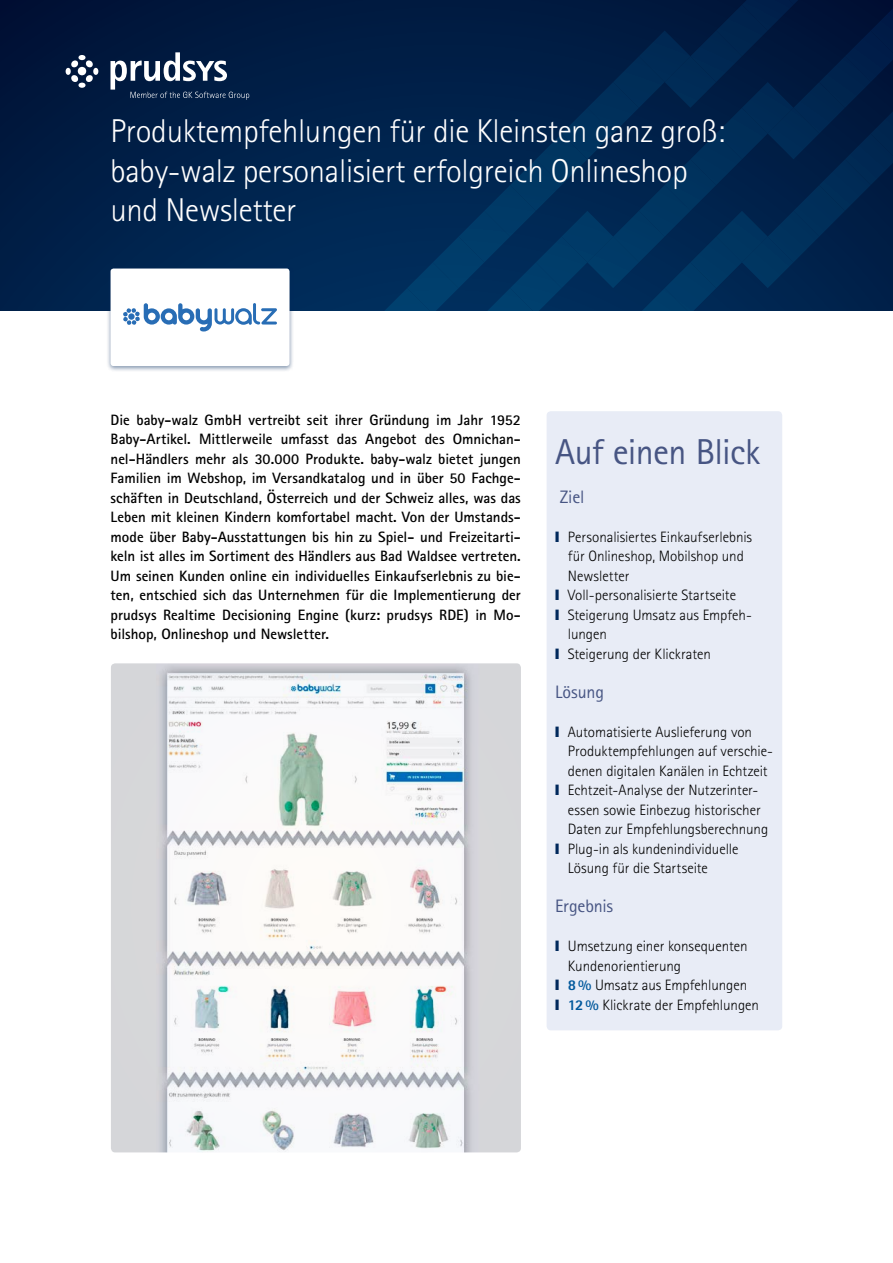
<style>
.page{position:relative;width:893px;height:1263px;background:#fff}
.page>*{position:absolute;margin:0;border:0;box-sizing:border-box;transform-origin:0 0}
.t1{font:36px "Rotis Sans Serif Std";letter-spacing:-.015em;color:#475583}
.t2{font:300 33px/39.6px "Rotis Sans Serif Std";letter-spacing:-.01em;color:#fff}
.t3{font:18px "Rotis Sans Serif Std";letter-spacing:-.01em;color:#475583}
.t4{font:700 15px/19.5px "Rotis Sans Serif Std";color:#000;text-align:justify}
.t5{font:300 15px/19.5px "Rotis Sans Serif Std";letter-spacing:-.005em;color:#000}
.s1{font-weight:800;color:#00589c}
</style>
<div class="page">
<div style="left:0;top:0;width:893px;height:310px;background:linear-gradient(to bottom,#00163b,#002955)"></div>
<svg style="left:381px;top:0;width:512px;height:310px;background:#00254f"></svg>
<svg style="left:65px;top:55px;width:34px;height:33px"></svg>
<svg style="left:111px;top:52px;width:138px;height:48px"></svg>
<div style="left:547px;top:411px;width:235px;height:619px;background:#e8ecf6;border-radius:4px"></div>
<div style="left:106px;top:265px;width:188px;height:107px;background:#00285b;opacity:.5"></div>
<div style="left:111px;top:269px;width:179px;height:97px;background:#fff;border-radius:3px"></div>
<svg style="left:123px;top:303px;width:154px;height:28px"></svg>
<img style="left:111px;top:663px;width:410px;height:489px">
<h2 class="t2" style="left:111px;top:111px;width:616px">Produktempfehlungen für die Kleinsten ganz groß: baby-walz personalisiert erfolgreich Onlineshop und Newsletter</h2>
<p class="t4" style="left:111px;top:409px;width:412px">Die baby-walz GmbH vertreibt seit ihrer Gründung im Jahr 1952<br>Baby-Artikel. Mittlerweile umfasst das Angebot des Omnichan&shy;nel-Händlers mehr als 30.000 Produkte. baby-walz bietet jungen Familien im Webshop, im Versandkatalog und in über 50 Fachge&shy;schäften in Deutschland, Österreich und der Schweiz alles, was das Leben mit kleinen Kindern komfortabel macht. Von der Umstands&shy;mode über Baby-Ausstattungen bis hin zu Spiel- und Freizeitarti&shy;keln ist alles im Sortiment des Händlers aus Bad Waldsee vertreten.<br>Um seinen Kunden online ein individuelles Einkaufserlebnis zu bie&shy;ten, entschied sich das Unternehmen für die Implementierung der prudsys Realtime Decisioning Engine (kurz: prudsys RDE) in Mo&shy;bilshop, Onlineshop und Newsletter.</p>
<h1 class="t1" style="left:555px;top:430px;width:207px">Auf einen Blick</h1>
<p class="t3" style="left:560px;top:486px;width:26px">Ziel</p>
<p class="t5" style="left:568px;top:527px;width:186px">Personalisiertes Einkaufserlebnis für Onlineshop, Mobilshop und<br>Newsletter<br>Voll-personalisierte Startseite<br>Steigerung Umsatz aus Empfeh&shy;lungen<br>Steigerung der Klickraten</p>
<p class="t3" style="left:555px;top:681px;width:50px">Lösung</p>
<p class="t5" style="left:568px;top:722px;width:207px">Automatisierte Auslieferung von Produktempfehlungen auf verschie&shy;denen digitalen Kanälen in Echtzeit Echtzeit-Analyse der Nutzerinter&shy;essen sowie Einbezug historischer Daten zur Empfehlungsberechnung Plug-in als kundenindividuelle Lösung für die Startseite</p>
<p class="t3" style="left:555px;top:895px;width:60px">Ergebnis</p>
<p class="t5" style="left:568px;top:936px;width:193px">Umsetzung einer konsequenten<br>Kundenorientierung<br><span class="s1">8%</span> Umsatz aus Empfehlungen<br><span class="s1">12%</span> Klickrate der Empfehlungen</p>
</div>
